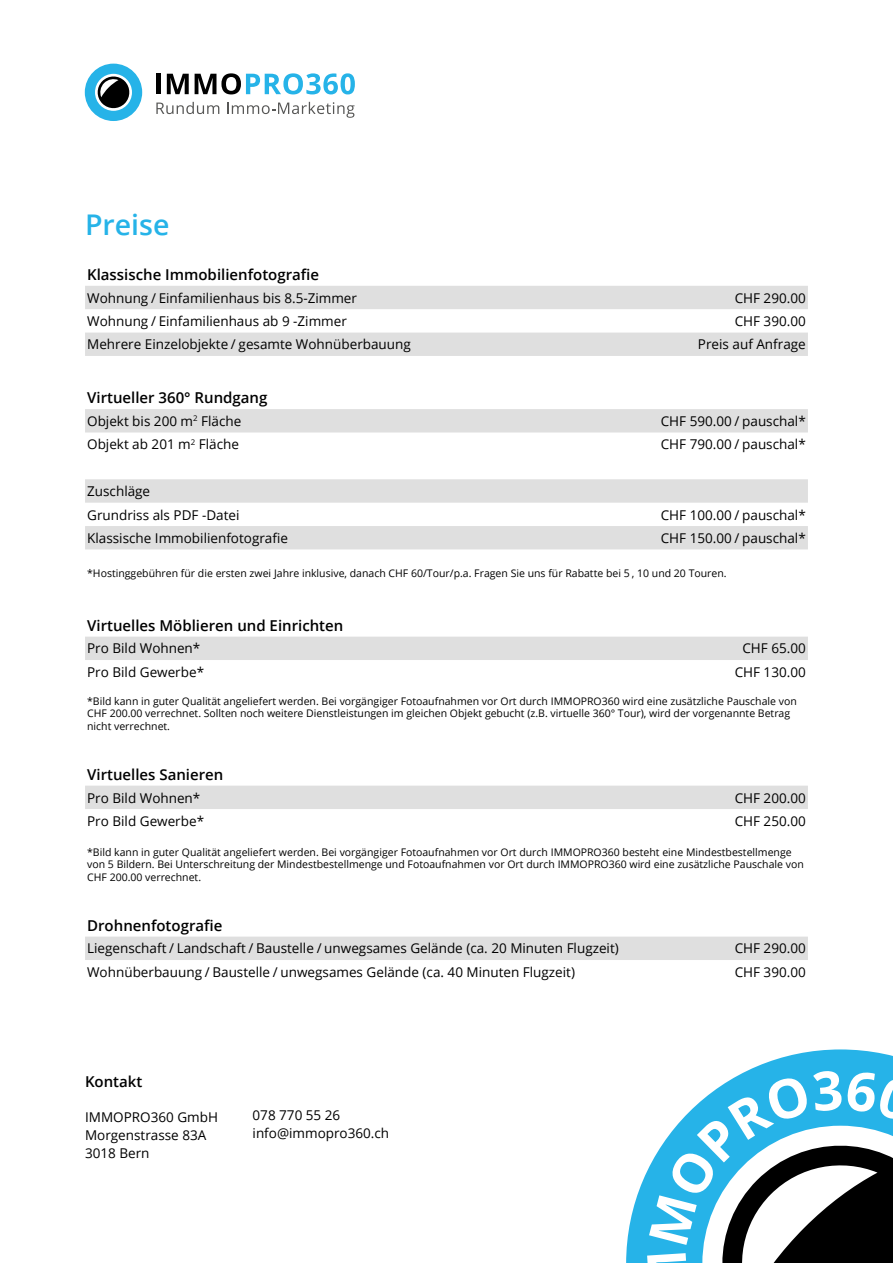
<style>
.page{position:relative;width:893px;height:1263px;background:#fff}
.page>*{position:absolute;margin:0;border:0;box-sizing:border-box;transform-origin:0 0}
.t1{font:600 28.5px "Open Sans";color:#26b3e8}
.t2{font:600 15px "Open Sans";color:#000}
.t3{font:13.5px/18px "Open Sans";color:#000}
.t4{font:10.5px/12.6px "Open Sans";color:#000}
</style>
<div class="page">
<svg style="left:156px;top:102px;width:63px;height:12px"></svg>
<svg style="left:227px;top:102px;width:128px;height:16px"></svg>
<hr style="left:157px;top:74px;width:4px;height:20px;background:#000">
<svg style="left:167px;top:74px;width:22px;height:20px"></svg>
<svg style="left:195px;top:73px;width:160px;height:21px"></svg>
<svg style="left:85px;top:64px;width:57px;height:57px"></svg>
<div style="left:85px;top:286px;width:723px;height:23px;background:#dfdfdf"></div>
<svg style="left:85px;top:333px;width:723px;height:627px"></svg>
<svg style="left:626px;top:1049px;width:267px;height:214px"></svg>
<svg style="left:647px;top:1071px;width:246px;height:192px"></svg>
<h1 class="t1" style="left:85px;top:205px;width:86px">Preise</h1>
<p class="t2" style="left:87px;top:264px;width:233px">Klassische Immobilienfotografie</p>
<p class="t3" style="left:87px;top:288px;width:271px">Wohnung / Einfamilienhaus bis 8.5-Zimmer</p>
<p class="t3" style="left:735px;top:288px;width:73px">CHF 290.00</p>
<p class="t3" style="left:87px;top:312px;width:261px">Wohnung / Einfamilienhaus ab 9 -Zimmer</p>
<p class="t3" style="left:735px;top:312px;width:73px">CHF 390.00</p>
<p class="t3" style="left:87px;top:335px;width:325px">Mehrere Einzelobjekte / gesamte Wohnüberbauung</p>
<p class="t3" style="left:698px;top:335px;width:109px">Preis auf Anfrage</p>
<p class="t2" style="left:87px;top:387px;width:182px">Virtueller 360° Rundgang</p>
<p class="t3" style="left:87px;top:412px;width:156px">Objekt bis 200 m<sup>2</sup> Fläche</p>
<p class="t3" style="left:661px;top:412px;width:147px">CHF 590.00 / pauschal*</p>
<p class="t3" style="left:87px;top:435px;width:153px">Objekt ab 201 m<sup>2</sup> Fläche</p>
<p class="t3" style="left:661px;top:435px;width:147px">CHF 790.00 / pauschal*</p>
<p class="t3" style="left:87px;top:479px;width:154px;line-height:23.4px">Zuschläge<br>Grundriss als PDF -Datei</p>
<p class="t3" style="left:661px;top:505px;width:147px">CHF 100.00 / pauschal*</p>
<p class="t3" style="left:87px;top:529px;width:202px">Klassische Immobilienfotografie</p>
<p class="t3" style="left:661px;top:529px;width:147px">CHF 150.00 / pauschal*</p>
<p class="t4" style="left:87px;top:566px;width:641px">*Hostinggebühren für die ersten zwei Jahre inklusive, danach CHF 60/Tour/p.a. Fragen Sie uns für Rabatte bei 5 , 10 und 20 Touren.</p>
<p class="t2" style="left:87px;top:615px;width:258px">Virtuelles Möblieren und Einrichten</p>
<p class="t3" style="left:87px;top:639px;width:115px">Pro Bild Wohnen*</p>
<p class="t3" style="left:742px;top:639px;width:65px">CHF 65.00</p>
<p class="t3" style="left:87px;top:663px;width:118px">Pro Bild Gewerbe*</p>
<p class="t3" style="left:735px;top:663px;width:73px">CHF 130.00</p>
<p class="t4" style="left:87px;top:694px;width:711px">*Bild kann in guter Qualität angeliefert werden. Bei vorgängiger Fotoaufnahmen vor Ort durch IMMOPRO360 wird eine zusätzliche Pauschale von<br>CHF 200.00 verrechnet. Sollten noch weitere Dienstleistungen im gleichen Objekt gebucht (z.B. virtuelle 360° Tour), wird der vorgenannte Betrag nicht verrechnet.</p>
<p class="t2" style="left:87px;top:764px;width:138px">Virtuelles Sanieren</p>
<p class="t3" style="left:87px;top:788px;width:115px">Pro Bild Wohnen*</p>
<p class="t3" style="left:735px;top:788px;width:73px">CHF 200.00</p>
<p class="t3" style="left:87px;top:812px;width:118px">Pro Bild Gewerbe*</p>
<p class="t3" style="left:735px;top:812px;width:73px">CHF 250.00</p>
<p class="t4" style="left:87px;top:845px;width:718px">*Bild kann in guter Qualität angeliefert werden. Bei vorgängiger Fotoaufnahmen vor Ort durch IMMOPRO360 besteht eine Mindestbestellmenge von 5 Bildern. Bei Unterschreitung der Mindestbestellmenge und Fotoaufnahmen vor Ort durch IMMOPRO360 wird eine zusätzliche Pauschale von<br>CHF 200.00 verrechnet.</p>
<p class="t2" style="left:87px;top:915px;width:137px">Drohnenfotografie</p>
<p class="t3" style="left:87px;top:939px;width:533px">Liegenschaft / Landschaft / Baustelle / unwegsames Gelände (ca. 20 Minuten Flugzeit)</p>
<p class="t3" style="left:735px;top:939px;width:73px">CHF 290.00</p>
<p class="t3" style="left:87px;top:962px;width:489px">Wohnüberbauung / Baustelle / unwegsames Gelände (ca. 40 Minuten Flugzeit)</p>
<p class="t3" style="left:735px;top:962px;width:73px">CHF 390.00</p>
<p class="t2" style="left:85px;top:1071px;width:59px">Kontakt</p>
<p class="t3" style="left:85px;top:1107px;width:134px">IMMOPRO360 GmbH<br>Morgenstrasse 83A<br>3018 Bern</p>
<p class="t3" style="left:253px;top:1106px;width:138px">078 770 55 26 info@immopro360.ch</p>
</div>
